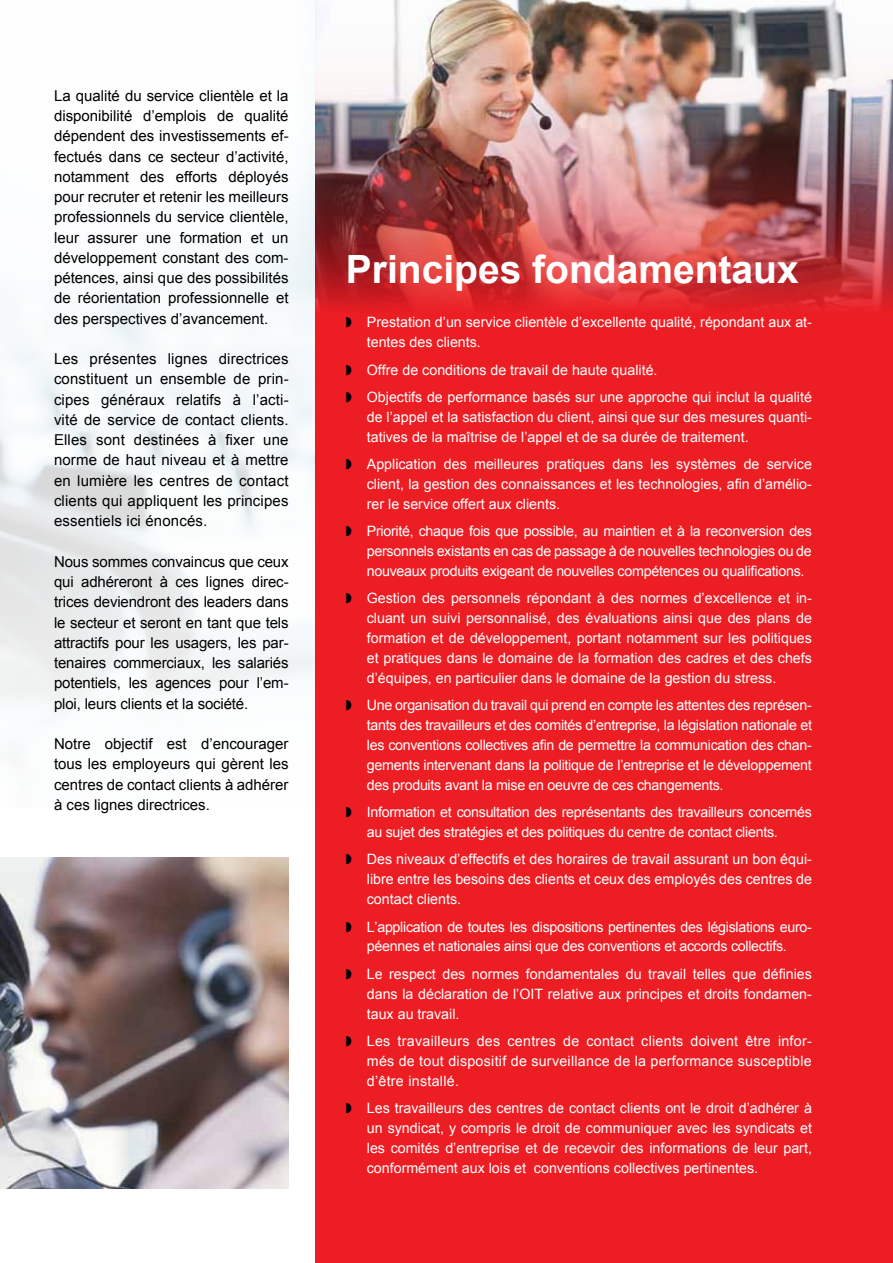
<style>
.page{position:relative;width:893px;height:1263px;background:#fff}
.page>*{position:absolute;margin:0;border:0;box-sizing:border-box;transform-origin:0 0}
.t1{font:700 39px "Arial";color:#fff}
.t2{font:15px/20.2px "Arial";color:#000;text-align:justify}
.t3{font:14.25px/20px "Arial";color:#fff;text-align:justify}
.t4{font:14.25px/20px "Arial";letter-spacing:-.02em;color:#fff}
</style>
<div class="page">
<div style="left:316px;top:0;width:577px;height:1263px;background:#ed1d24"></div>
<img style="left:316px;top:0;width:577px;height:310px">
<img style="left:0;top:0;width:316px;height:807px">
<img style="left:0;top:857px;width:289px;height:331px">
<p class="t2" style="left:54px;top:86px;width:236px">La qualité du service clientèle et la disponibilité d’emplois de qualité dépendent des investissements ef&shy;fectués dans ce secteur d’activité, notamment des efforts déployés pour recruter et retenir les meilleurs professionnels du service clientèle, leur assurer une formation et un développement constant des com&shy;pétences, ainsi que des possibilités de réorientation professionnelle et des perspectives d’avancement.</p>
<p class="t2" style="left:54px;top:349px;width:236px">Les présentes lignes directrices constituent un ensemble de prin&shy;cipes généraux relatifs à l’acti&shy;vité de service de contact clients.<br>Elles sont destinées à fixer une norme de haut niveau et à mettre en lumière les centres de contact clients qui appliquent les principes essentiels ici énoncés.</p>
<p class="t2" style="left:54px;top:551px;width:236px">Nous sommes convaincus que ceux qui adhéreront à ces lignes direc&shy;trices deviendront des leaders dans le secteur et seront en tant que tels attractifs pour les usagers, les par&shy;tenaires commerciaux, les salariés potentiels, les agences pour l’em&shy;ploi, leurs clients et la société.</p>
<p class="t2" style="left:54px;top:734px;width:236px">Notre objectif est d’encourager tous les employeurs qui gèrent les centres de contact clients à adhérer à ces lignes directrices.</p>
<h1 class="t1" style="left:346px;top:244px;width:454px">Principes fondamentaux</h1>
<p class="t3" style="left:367px;top:312px;width:447px">Prestation d’un service clientèle d’excellente qualité, répondant aux at&shy;tentes des clients.</p>
<p class="t3" style="left:367px;top:356px;width:447px;line-height:27.3px">Offre de conditions de travail de haute qualité.<br>Objectifs de performance basés sur une approche qui inclut la qualité</p>
<p class="t3" style="left:367px;top:407px;width:447px">de l’appel et la satisfaction du client, ainsi que sur des mesures quanti&shy;tatives de la maîtrise de l’appel et de sa durée de traitement.</p>
<p class="t3" style="left:367px;top:454px;width:447px">Application des meilleures pratiques dans les systèmes de service client, la gestion des connaissances et les technologies, afin d’amélio&shy;rer le service offert aux clients.</p>
<p class="t3" style="left:367px;top:521px;width:446px">Priorité, chaque fois que possible, au maintien et à la reconversion des personnels existants en cas de passage à de nouvelles technologies ou de nouveaux produits exigeant de nouvelles compétences ou qualifications.</p>
<p class="t3" style="left:367px;top:588px;width:447px">Gestion des personnels répondant à des normes d’excellence et in&shy;cluant un suivi personnalisé, des évaluations ainsi que des plans de formation et de développement, portant notamment sur les politiques et pratiques dans le domaine de la formation des cadres et des chefs d’équipes, en particulier dans le domaine de la gestion du stress.</p>
<p class="t3" style="left:367px;top:695px;width:447px">Une organisation du travail qui prend en compte les attentes des représen&shy;tants des travailleurs et des comités d’entreprise, la législation nationale et les conventions collectives afin de permettre la communication des chan&shy;gements intervenant dans la politique de l’entreprise et le développement des produits avant la mise en oeuvre de ces changements.</p>
<p class="t4" style="left:367px;top:802px;width:447px">Information et consultation des représentants des travailleurs concernés au sujet des stratégies et des politiques du centre de contact clients.</p>
<p class="t3" style="left:367px;top:849px;width:447px">Des niveaux d’effectifs et des horaires de travail assurant un bon équi&shy;libre entre les besoins des clients et ceux des employés des centres de contact clients.</p>
<p class="t4" style="left:367px;top:917px;width:447px">L’application de toutes les dispositions pertinentes des législations euro&shy;péennes et nationales ainsi que des conventions et accords collectifs.</p>
<p class="t3" style="left:367px;top:964px;width:447px">Le respect des normes fondamentales du travail telles que définies dans la déclaration de l’OIT relative aux principes et droits fondamen&shy;taux au travail.</p>
<p class="t3" style="left:367px;top:1031px;width:447px">Les travailleurs des centres de contact clients doivent être infor&shy;més de tout dispositif de surveillance de la performance susceptible d’être installé.</p>
<p class="t3" style="left:367px;top:1098px;width:447px">Les travailleurs des centres de contact clients ont le droit d’adhérer à un syndicat, y compris le droit de communiquer avec les syndicats et les comités d’entreprise et de recevoir des informations de leur part, conformément aux lois et conventions collectives pertinentes.</p>
</div>
